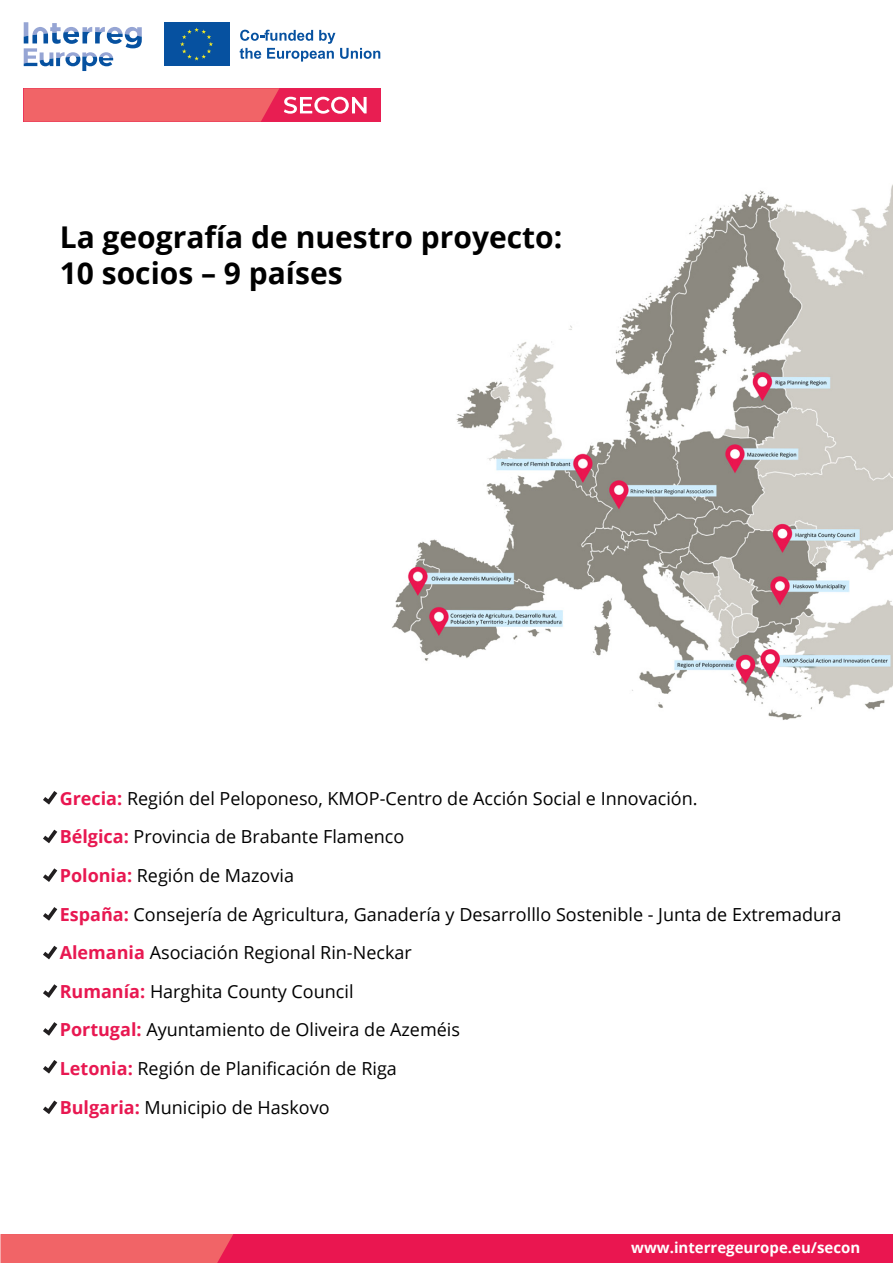
<style>
.page{position:relative;width:893px;height:1263px;background:#fff}
.page>*{position:absolute;margin:0;border:0;box-sizing:border-box;transform-origin:0 0}
.t1{font:700 30px/36px "Open Sans";color:#000}
.t2{font:18px/38.5px "Open Sans";color:#000}
.t3{font:700 15px "Open Sans";color:#fff}
.s1{font-weight:700;color:#e91650}
.s2{font-weight:700;color:#e81851}
</style>
<div class="page">
<div style="left:1px;top:1234px;width:892px;height:29px;background:#ea1650"></div>
<div style="left:0;top:1234px;width:233px;height:29px;background:#f16467"></div>
<svg style="left:240px;top:30px;width:140px;height:32px"></svg>
<svg style="left:229px;top:22px;width:1px;height:44px"></svg>
<div style="left:164px;top:22px;width:65px;height:44px;background:#0651a0"></div>
<svg style="left:180px;top:28px;width:33px;height:33px"></svg>
<svg style="left:24px;top:22px;width:118px;height:49px"></svg>
<div style="left:24px;top:88px;width:357px;height:34px;background:#e81e52"></div>
<svg style="left:24px;top:88px;width:343px;height:34px"></svg>
<img style="left:392px;top:184px;width:501px;height:536px">
<svg style="left:43px;top:791px;width:14px;height:13px"></svg>
<svg style="left:43px;top:830px;width:14px;height:13px"></svg>
<svg style="left:43px;top:868px;width:14px;height:14px"></svg>
<svg style="left:43px;top:907px;width:14px;height:14px"></svg>
<svg style="left:43px;top:946px;width:14px;height:13px"></svg>
<svg style="left:43px;top:984px;width:14px;height:14px"></svg>
<svg style="left:43px;top:1022px;width:14px;height:14px"></svg>
<svg style="left:43px;top:1060px;width:14px;height:13px"></svg>
<svg style="left:43px;top:1100px;width:14px;height:14px"></svg>
<h1 class="t1" style="left:60px;top:219px;width:504px">La geografía de nuestro proyecto:<br>10 socios – 9 países</h1>
<p class="t2" style="left:60px;top:778px;width:783px"><span class="s1">Grecia:</span> Región del Peloponeso, KMOP-Centro de Acción Social e Innovación.<br><span class="s2">Bélgica:</span> Provincia de Brabante Flamenco<br><span class="s2">Polonia:</span> Región de Mazovia<br><span class="s2">España:</span> Consejería de Agricultura, Ganadería y Desarrolllo Sostenible - Junta de Extremadura <span class="s2">Alemania</span> Asociación Regional Rin-Neckar<br><span class="s2">Rumanía:</span> Harghita County Council<br><span class="s2">Portugal:</span> Ayuntamiento de Oliveira de Azeméis<br><span class="s2">Letonia:</span> Región de Planificación de Riga<br><span class="s2">Bulgaria:</span> Municipio de Haskovo</p>
<p class="t3" style="left:631px;top:1236px;width:231px">www.interregeurope.eu/secon</p>
</div>
